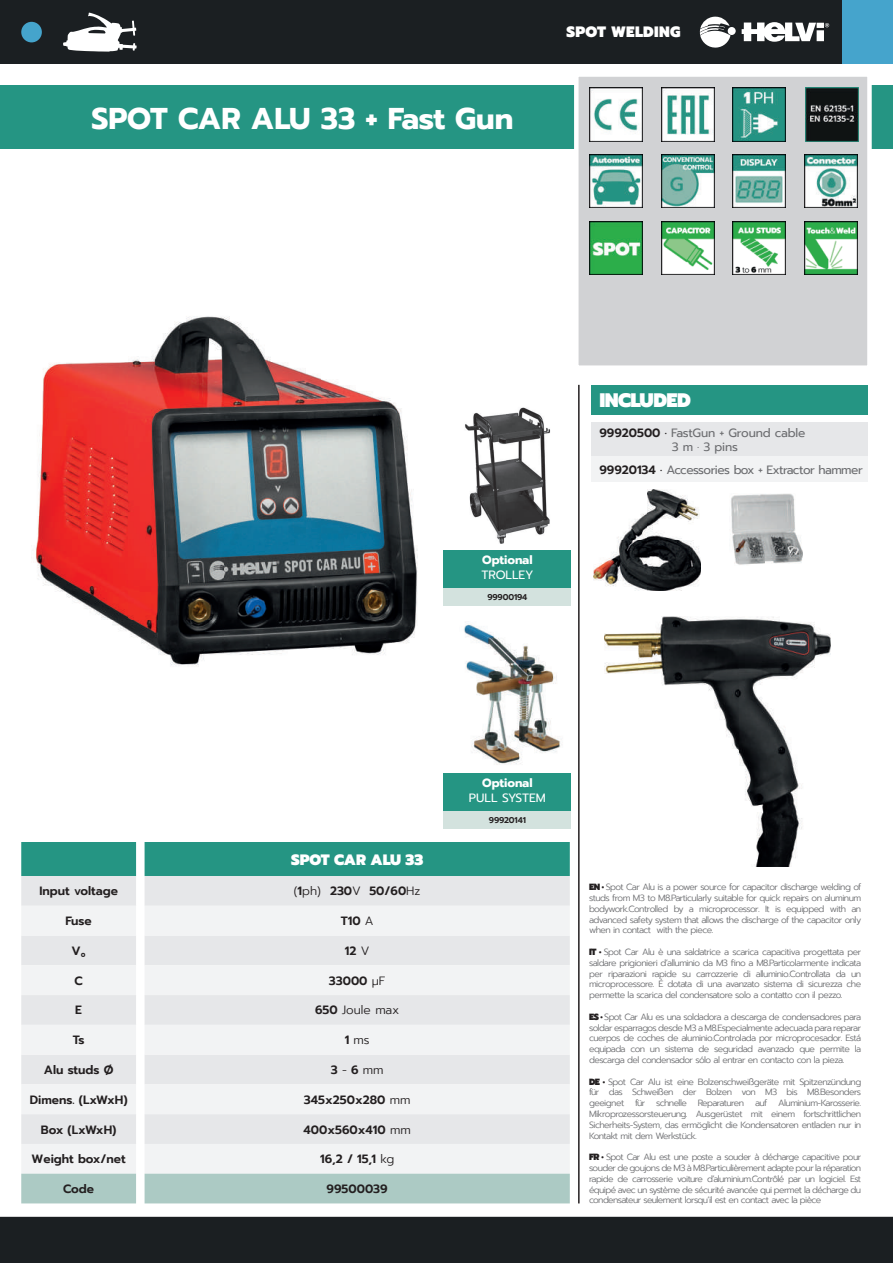
<style>
.page{position:relative;width:893px;height:1263px;background:#fff}
.page>*{position:absolute;margin:0;border:0;box-sizing:border-box;transform-origin:0 0}
.t1{font:700 30px "Prompt";letter-spacing:-.015em;color:#fff}
.t2{font:900 19.5px "Prompt";letter-spacing:-.03em;color:#fff}
.t3{font:900 15px "Prompt";color:#fff}
.t4{font:900 15px "Prompt";letter-spacing:.02em;color:#fff}
.t5{font:600 12px "Prompt";color:#231f20}
.t6{font:12px "Prompt";letter-spacing:-.04em;color:#6c6d70}
.t7{font:12px/14.4px "Prompt";letter-spacing:-.015em;color:#6c6d70;text-align:center}
.t8{font:300 12px "Prompt";color:#231f20}
.t9{font:12px "Prompt";color:#fff}
.t10{font:700 12px "Prompt";color:#fff}
.t11{font:600 12px "Prompt";letter-spacing:-.035em;color:#231f20}
.t12{font:300 9px/10.8px "Prompt";letter-spacing:-.06em;color:#6c6d70;text-align:justify}
.t13{font:600 8.4px "Prompt";letter-spacing:-.015em;color:#231f20}
.s1{font-weight:600;color:#231f20}
.s2{font-weight:300}
.s3{font-weight:600}
.s4{font-weight:900;color:#231f20}
</style>
<div class="page">
<div style="left:0;top:1217px;width:893px;height:46px;background:#1b1f22"></div>
<div style="left:0;top:0;width:842px;height:64px;background:#1b1f22"></div>
<div style="left:21px;top:22px;width:21px;height:20px;background:#45a4cc;border-radius:50%"></div>
<div style="left:842px;top:0;width:51px;height:64px;background:#45a4cc"></div>
<svg style="left:700px;top:16px;width:36px;height:32px"></svg>
<svg style="left:742px;top:22px;width:87px;height:20px"></svg>
<hr style="left:578px;top:385px;width:2px;height:818px;background:#231f20">
<div style="left:0;top:85px;width:893px;height:64px;background:#259583"></div>
<div style="left:574px;top:72px;width:298px;height:298px;background:#d1d2d4;border:4px solid #fff"></div>
<svg style="left:63px;top:13px;width:74px;height:39px"></svg>
<div style="left:21px;top:842px;width:549px;height:34px;background:#259583"></div>
<div style="left:21px;top:876px;width:549px;height:30px;background:#e6e7e9"></div>
<svg style="left:21px;top:906px;width:549px;height:268px;fill:#f2f3f4"></svg>
<div style="left:21px;top:1174px;width:549px;height:29px;background:#accac4"></div>
<img style="left:465px;top:407px;width:85px;height:137px">
<img style="left:731px;top:493px;width:72px;height:72px">
<img style="left:463px;top:622px;width:98px;height:143px">
<img style="left:32px;top:316px;width:385px;height:351px">
<img style="left:594px;top:490px;width:106px;height:100px">
<img style="left:604px;top:617px;width:226px;height:249px">
<img style="left:590px;top:88px;width:53px;height:53px">
<img style="left:661px;top:155px;width:53px;height:53px">
<img style="left:661px;top:221px;width:53px;height:53px">
<img style="left:804px;top:155px;width:53px;height:53px">
<img style="left:661px;top:88px;width:53px;height:53px">
<img style="left:733px;top:88px;width:53px;height:53px">
<img style="left:590px;top:155px;width:53px;height:53px">
<img style="left:590px;top:221px;width:53px;height:53px">
<img style="left:733px;top:155px;width:53px;height:53px">
<img style="left:733px;top:221px;width:53px;height:53px">
<img style="left:804px;top:221px;width:53px;height:53px">
<img style="left:805px;top:88px;width:53px;height:53px">
<div style="left:591px;top:423px;width:276px;height:34px;background:#e6e7e9"></div>
<div style="left:591px;top:457px;width:276px;height:25px;background:#f2f3f4"></div>
<div style="left:591px;top:385px;width:276px;height:30px;background:#259583"></div>
<div style="left:444px;top:773px;width:127px;height:39px;background:#259583"></div>
<div style="left:444px;top:812px;width:127px;height:17px;background:#d3e2de"></div>
<div style="left:444px;top:551px;width:127px;height:38px;background:#259583"></div>
<div style="left:444px;top:589px;width:127px;height:17px;background:#d3e2de"></div>
<h1 class="t1" style="left:92px;top:96px;width:423px">SPOT CAR ALU 33 + Fast Gun</h1>
<h3 class="t4" style="left:566px;top:20px;width:115px">SPOT WELDING</h3>
<h3 class="t10" style="left:482px;top:551px;width:52px">Optional</h3>
<h3 class="t9" style="left:481px;top:566px;width:54px">TROLLEY</h3>
<p class="t13" style="left:487px;top:591px;width:41px">99900194</p>
<h2 class="t2" style="left:599px;top:385px;width:93px">INCLUDED</h2>
<h3 class="t7" style="left:599px;top:426px;width:207px"><span class="s1">99920500 ·</span> FastGun + Ground cable<br>3 m · 3 pins</h3>
<h3 class="t6" style="left:599px;top:461px;width:265px"><span class="s1">99920134 ·</span> Accessories box + Extractor hammer</h3>
<h3 class="t3" style="left:291px;top:848px;width:134px">SPOT CAR ALU 33</h3>
<h3 class="t5" style="left:39px;top:882px;width:80px">Input voltage</h3>
<h3 class="t5" style="left:294px;top:882px;width:128px"><span class="s2">(</span>1<span class="s2">ph)</span> 230<span class="s2">V</span> 50/60<span class="s2">Hz</span></h3>
<h3 class="t5" style="left:66px;top:912px;width:28px">Fuse</h3>
<h3 class="t5" style="left:341px;top:912px;width:34px">T10 <span class="s2">A</span></h3>
<h3 class="t5" style="left:72px;top:942px;width:16px">V₀</h3>
<h3 class="t5" style="left:345px;top:942px;width:26px">12 <span class="s2">V</span></h3>
<h3 class="t5" style="left:74px;top:972px;width:10px">C</h3>
<h3 class="t5" style="left:329px;top:972px;width:58px">33000 <span class="s2">μF</span></h3>
<h3 class="t5" style="left:75px;top:1001px;width:8px">E</h3>
<h3 class="t8" style="left:315px;top:1002px;width:86px"><span class="s3">650</span> Joule max</h3>
<h3 class="t5" style="left:73px;top:1031px;width:13px">Ts</h3>
<h3 class="t8" style="left:345px;top:1032px;width:26px"><span class="s3">1</span> ms</h3>
<h3 class="t5" style="left:44px;top:1061px;width:71px">Alu studs Ø</h3>
<h3 class="t8" style="left:331px;top:1061px;width:54px"><span class="s3">3</span> - <span class="s3">6</span> mm</h3>
<h3 class="t5" style="left:30px;top:1091px;width:99px">Dimens. (LxWxH)</h3>
<h3 class="t5" style="left:304px;top:1091px;width:108px">345x250x280 <span class="s2">mm</span></h3>
<h3 class="t11" style="left:41px;top:1120px;width:77px">Box (LxWxH)</h3>
<h3 class="t5" style="left:304px;top:1120px;width:109px">400x560x410 <span class="s2">mm</span></h3>
<h3 class="t5" style="left:32px;top:1150px;width:96px">Weight box/net</h3>
<h3 class="t5" style="left:320px;top:1150px;width:76px">16,2 / 15,1 <span class="s2">kg</span></h3>
<h3 class="t5" style="left:63px;top:1180px;width:32px">Code</h3>
<h3 class="t5" style="left:327px;top:1180px;width:63px">99500039</h3>
<h3 class="t10" style="left:482px;top:774px;width:52px">Optional</h3>
<h3 class="t9" style="left:469px;top:789px;width:78px">PULL SYSTEM</h3>
<p class="t13" style="left:489px;top:814px;width:39px">99920141</p>
<p class="t12" style="left:589px;top:882px;width:274px"><span class="s4">EN •</span> Spot Car Alu is a power source for capacitor discharge welding of studs from M3 to M8.Particularly suitable for quick repairs on aluminum bodywork.Controlled by a microprocessor. It is equipped with an advanced safety system that allows the discharge of the capacitor only when in contact with the piece.</p>
<p class="t12" style="left:589px;top:946px;width:274px"><span class="s4">IT •</span> Spot Car Alu è una saldatrice a scarica capacitiva progettata per saldare prigionieri d’alluminio da M3 fino a M8.Particolarmente indicata per riparazioni rapide su carrozzerie di alluminio.Controllata da un microprocessore. É dotata di una avanzato sistema di sicurezza che permette la scarica del condensatore solo a contatto con il pezzo.</p>
<p class="t12" style="left:589px;top:1011px;width:274px"><span class="s4">ES •</span> Spot Car Alu es una soldadora a descarga de condensadores para soldar esparragos desde M3 a M8.Especialmente adecuada para reparar cuerpos de coches de aluminio.Controlada por microprocesador. Está equipada con un sistema de seguridad avanzado que permite la descarga del condensador sólo al entrar en contacto con la pieza.</p>
<p class="t12" style="left:589px;top:1076px;width:274px"><span class="s4">DE •</span> Spot Car Alu ist eine Bolzenschweißgeräte mit Spitzenzündung für das Schweißen der Bolzen von M3 bis M8.Besonders geeignet für schnelle Reparaturen auf Aluminium-Karosserie.<br>Mikroprozessorsteuerung. Ausgerüstet mit einem fortschrittlichen Sicherheits-System, das ermöglicht die Kondensatoren entladen nur in Kontakt mit dem Werkstück.</p>
<p class="t12" style="left:589px;top:1152px;width:274px"><span class="s4">FR •</span> Spot Car Alu est une poste a souder à décharge capacitive pour souder de goujons de M3 à M8.Particulièrement adapte pour la réparation rapide de carrosserie voiture d’aluminium.Contrôlé par un logiciel. Est équipé avec un système de sécurité avancée qui permet la décharge du condensateur seulement lorsqu’il est en contact avec la pièce</p>
</div>
